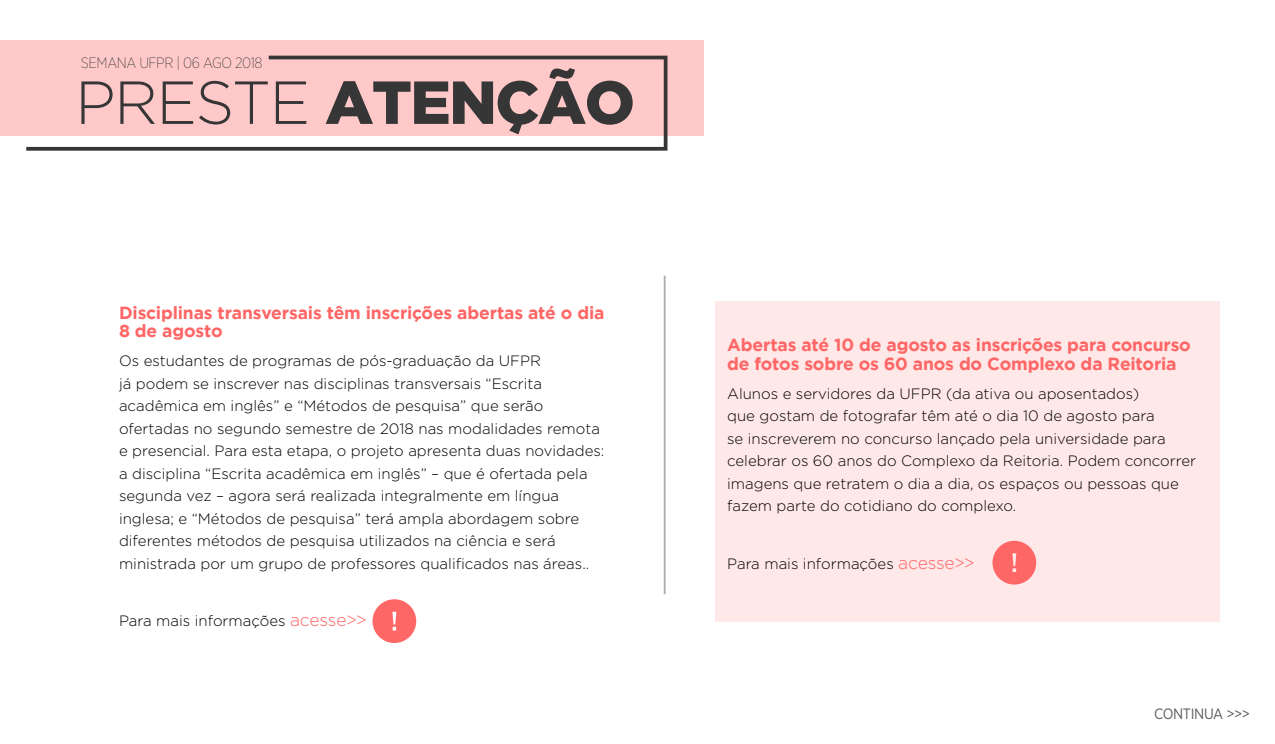
<style>
.page{position:relative;width:1275px;height:744px;background:#fff}
.page>*{position:absolute;margin:0;border:0;box-sizing:border-box;transform-origin:0 0}
.t1{font:700 17.5px/18.8px "Gotham";letter-spacing:-.01em;color:#f66}
.t2{font:300 15px/22.5px "Gotham";color:#000}
.t3{font:200 15px "Gotham Narrow";letter-spacing:-.025em;color:#363636}
.t4{font:15px "Gotham Narrow";letter-spacing:-.025em;color:#5e5e5e}
.s1{font-size:17.5px;color:#f66}
</style>
<div class="page">
<div style="left:0;top:41px;width:704px;height:95px;background:#ffc9c9"></div>
<svg style="left:26px;top:56px;width:642px;height:95px"></svg>
<div style="left:715px;top:301px;width:505px;height:320px;background:#ffe8e8"></div>
<hr style="left:664px;top:276px;width:2px;height:318px;background:#aeaeae">
<svg style="left:372px;top:599px;width:44px;height:44px"></svg>
<svg style="left:992px;top:541px;width:44px;height:43px"></svg>
<p class="t3" style="left:81px;top:53px;width:183px">SEMANA UFPR | 06 AGO 2018</p>
<p class="t1" style="left:119px;top:302px;width:487px">Disciplinas transversais têm inscrições abertas até o dia<br>8 de agosto</p>
<p class="t2" style="left:119px;top:349px;width:487px">Os estudantes de programas de pós-graduação da UFPR<br>já podem se inscrever nas disciplinas transversais “Escrita acadêmica em inglês” e “Métodos de pesquisa” que serão ofertadas no segundo semestre de 2018 nas modalidades remota e presencial. Para esta etapa, o projeto apresenta duas novidades: a disciplina “Escrita acadêmica em inglês” – que é ofertada pela segunda vez – agora será realizada integralmente em língua inglesa; e “Métodos de pesquisa” terá ampla abordagem sobre diferentes métodos de pesquisa utilizados na ciência e será ministrada por um grupo de professores qualificados nas áreas..</p>
<p class="t2" style="left:119px;top:609px;width:249px">Para mais informações <span class="s1">acesse&gt;&gt;</span></p>
<p class="t1" style="left:727px;top:335px;width:465px">Abertas até 10 de agosto as inscrições para concurso de fotos sobre os 60 anos do Complexo da Reitoria</p>
<p class="t2" style="left:727px;top:382px;width:471px">Alunos e servidores da UFPR (da ativa ou aposentados)<br>que gostam de fotografar têm até o dia 10 de agosto para<br>se inscreverem no concurso lançado pela universidade para celebrar os 60 anos do Complexo da Reitoria. Podem concorrer imagens que retratem o dia a dia, os espaços ou pessoas que fazem parte do cotidiano do complexo.</p>
<p class="t2" style="left:727px;top:552px;width:249px">Para mais informações <span class="s1">acesse&gt;&gt;</span></p>
<p class="t4" style="left:1154px;top:704px;width:97px">CONTINUA &gt;&gt;&gt;</p>
</div>
